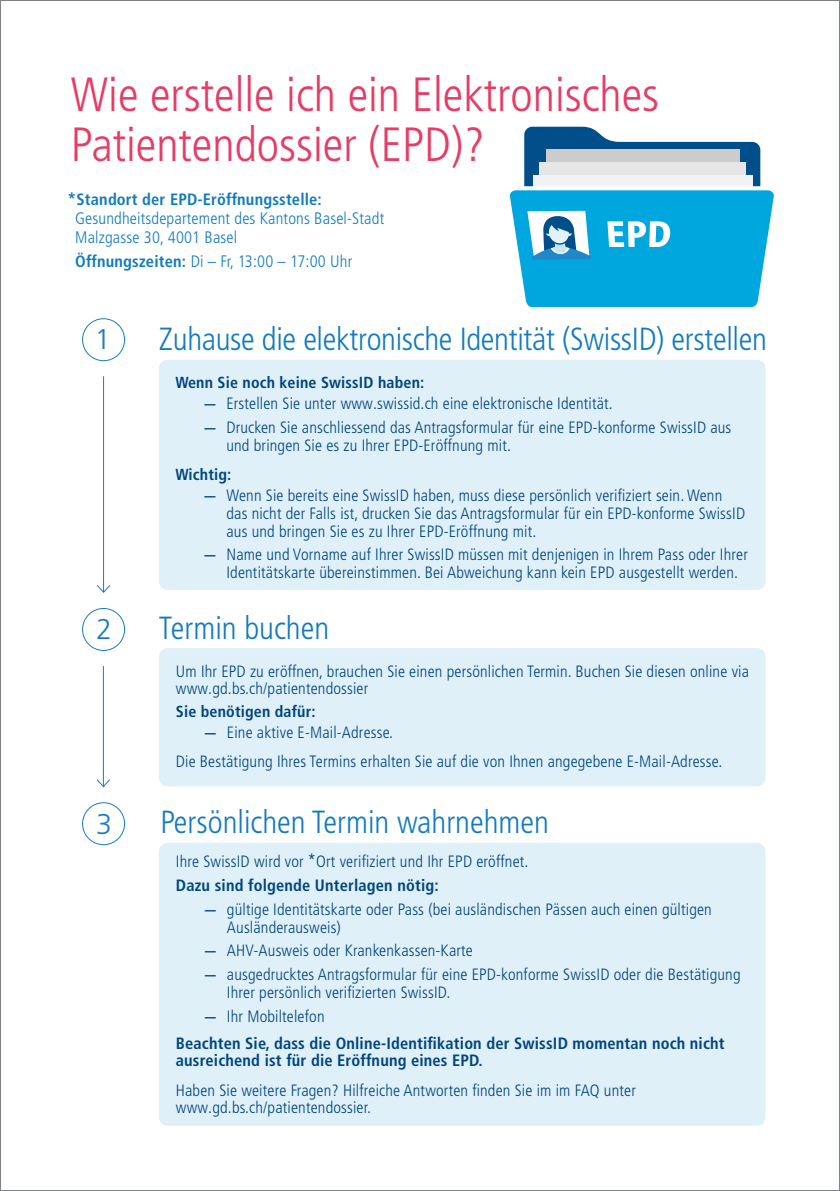
<style>
.page{position:relative;width:840px;height:1191px;background:#fff}
.page>*{position:absolute;margin:0;border:0;box-sizing:border-box;transform-origin:0 0}
.Titel_Blau{font:300 condensed 48px "Frutiger LT Pro";color:#e63c65}
.Titel_Blau-2{font:300 condensed 32px "Frutiger LT Pro";letter-spacing:-.01em;color:#127abf}
.t1{font:300 28.6px "Frutiger LT Pro";color:#1d7bbd}
.Mengensatz{font:300 condensed 16.6px/24px "Frutiger LT Pro";letter-spacing:.01em;color:#127abf}
.Mengensatz-2{font:300 condensed 16.4px/18px "Frutiger LT Pro";letter-spacing:.01em;color:#00457d}
.Mengensatz-3{font:700 condensed 16.4px/17.4px "Frutiger LT Pro";letter-spacing:.01em;color:#00457d}
.Mengensatz-4{font:700 condensed 16.4px "Frutiger LT Pro";letter-spacing:.01em;color:#127abf}
.Mengensatz_Zwischent{font:700 condensed 16px "Frutiger LT Pro";letter-spacing:.01em;color:#00457d}
.s1{font-size:18px}
.s2{font-weight:700;font-size:16.4px}
.s3{font-family:"Acumin Pro Semi Cond";font-weight:500;font-stretch:normal}
</style>
<div class="page">
<div style="left:159px;top:360px;width:606px;height:230px;background:#dff0f9;border-radius:9px"></div>
<div style="left:159px;top:648px;width:606px;height:138px;background:#dff0f9;border-radius:9px"></div>
<div style="left:159px;top:843px;width:606px;height:282px;background:#dff0f9;border-radius:9px"></div>
<hr style="left:103px;top:666px;width:1px;height:120px;background:#1d7bbd">
<svg style="left:96px;top:778px;width:14px;height:10px"></svg>
<div style="left:82px;top:318px;width:43px;height:43px;border:1px solid #1d7bbd;border-radius:50%"></div>
<div style="left:82px;top:608px;width:43px;height:43px;border:1px solid #1d7bbd;border-radius:50%"></div>
<div style="left:82px;top:802px;width:43px;height:43px;border:1px solid #1d7bbd;border-radius:50%"></div>
<hr style="left:103px;top:376px;width:1px;height:216px;background:#1d7bbd">
<svg style="left:96px;top:584px;width:15px;height:9px"></svg>
<svg style="left:524px;top:127px;width:235px;height:57px;fill:#004f8a"></svg>
<div style="left:545px;top:150px;width:194px;height:14px;background:#ccc"></div>
<div style="left:539px;top:163px;width:206px;height:15px;background:#e6e6e6"></div>
<div style="left:532px;top:175px;width:219px;height:15px;background:#f2f2f2"></div>
<svg style="left:509px;top:184px;width:265px;height:123px"></svg>
<p class="Titel_Blau" style="left:71px;top:67px;width:589px">Wie erstelle ich ein Elektronisches</p>
<p class="Titel_Blau" style="left:71px;top:117px;width:415px">Patientendossier (EPD)?</p>
<p class="Mengensatz-4" style="left:67px;top:189px;width:256px"><span class="s1">*</span>Standort der EPD-Eröffnungsstelle:</p>
<p class="Mengensatz" style="left:75px;top:206px;width:310px">Gesundheitsdepartement des Kantons Basel-Stadt</p>
<p class="Mengensatz" style="left:75px;top:225px;width:278px">Malzgasse 30, 4001 Basel<br><span class="s2">Öffnungszeiten:</span> Di – Fr, 13:00 – 17:00 Uhr</p>
<p class="t1" style="left:95px;top:323px;width:17px">1</p>
<p class="Titel_Blau-2" style="left:159px;top:320px;width:609px">Zuhause die elektronische Identität (SwissID) erstellen</p>
<p class="Mengensatz_Zwischent" style="left:175px;top:373px;width:250px">Wenn Sie noch keine SwissID haben:</p>
<p class="Mengensatz-2" style="left:204px;top:395px;width:410px"><span class="s3">—</span> Erstellen Sie unter www.swissid.ch eine elektronische Identität.</p>
<p class="Mengensatz-2" style="left:226px;top:418px;width:506px;text-indent:-23px"><span class="s3">—</span> Drucken Sie anschliessend das Antragsformular für eine EPD-konforme SwissID aus und bringen Sie es zu Ihrer EPD-Eröffnung mit.</p>
<p class="Mengensatz_Zwischent" style="left:175px;top:465px;width:57px">Wichtig:</p>
<p class="Mengensatz-2" style="left:226px;top:486px;width:520px;text-indent:-23px"><span class="s3">—</span> Wenn Sie bereits eine SwissID haben, muss diese persönlich verifiziert sein. Wenn das nicht der Falls ist, drucken Sie das Antragsformular für ein EPD-konforme SwissID aus und bringen Sie es zu Ihrer EPD-Eröffnung mit.</p>
<p class="Mengensatz-2" style="left:226px;top:546px;width:522px;text-indent:-23px"><span class="s3">—</span> Name und Vorname auf Ihrer SwissID müssen mit denjenigen in Ihrem Pass oder Ihrer<br>Identitätskarte übereinstimmen. Bei Abweichung kann kein EPD ausgestellt werden.</p>
<p class="t1" style="left:96px;top:612px;width:17px">2</p>
<p class="Titel_Blau-2" style="left:159px;top:609px;width:172px">Termin buchen</p>
<p class="Mengensatz-2" style="left:176px;top:662px;width:574px;line-height:17.4px">Um Ihr EPD zu eröffnen, brauchen Sie einen persönlichen Termin. Buchen Sie diesen online via www.gd.bs.ch/patientendossier</p>
<p class="Mengensatz_Zwischent" style="left:176px;top:702px;width:141px">Sie benötigen dafür:</p>
<p class="Mengensatz-2" style="left:204px;top:723px;width:190px"><span class="s3">—</span> Eine aktive E-Mail-Adresse.</p>
<p class="Mengensatz-2" style="left:176px;top:753px;width:547px">Die Bestätigung Ihres Termins erhalten Sie auf die von Ihnen angegebene E-Mail-Adresse.</p>
<p class="t1" style="left:96px;top:807px;width:17px">3</p>
<p class="Titel_Blau-2" style="left:160px;top:804px;width:390px">Persönlichen Termin wahrnehmen</p>
<p class="Mengensatz-2" style="left:176px;top:852px;width:354px">Ihre SwissID wird vor <span class="s1">*</span>Ort verifiziert und Ihr EPD eröffnet.</p>
<p class="Mengensatz-3" style="left:176px;top:876px;width:264px">Dazu sind folgende Unterlagen nötig:</p>
<p class="Mengensatz-2" style="left:227px;top:900px;width:486px;text-indent:-23px"><span class="s3">—</span> gültige Identitätskarte oder Pass (bei ausländischen Pässen auch einen gültigen<br>Ausländerausweis)</p>
<p class="Mengensatz-2" style="left:204px;top:941px;width:270px"><span class="s3">—</span> AHV-Ausweis oder Krankenkassen-Karte</p>
<p class="Mengensatz-2" style="left:227px;top:965px;width:515px;text-indent:-23px"><span class="s3">—</span> ausgedrucktes Antragsformular für eine EPD-konforme SwissID oder die Bestätigung<br>Ihrer persönlich verifizierten SwissID.</p>
<p class="Mengensatz-2" style="left:204px;top:1007px;width:122px"><span class="s3">—</span> Ihr Mobiltelefon</p>
<p class="Mengensatz-3" style="left:176px;top:1034px;width:550px">Beachten Sie, dass die Online-Identifikation der SwissID momentan noch nicht ausreichend ist für die Eröffnung eines EPD.</p>
<p class="Mengensatz-2" style="left:176px;top:1081px;width:461px">Haben Sie weitere Fragen? Hilfreiche Antworten finden Sie im im FAQ unter</p>
<p class="Mengensatz-2" style="left:176px;top:1098px;width:196px">www.gd.bs.ch/patientendossier.</p>
</div>
